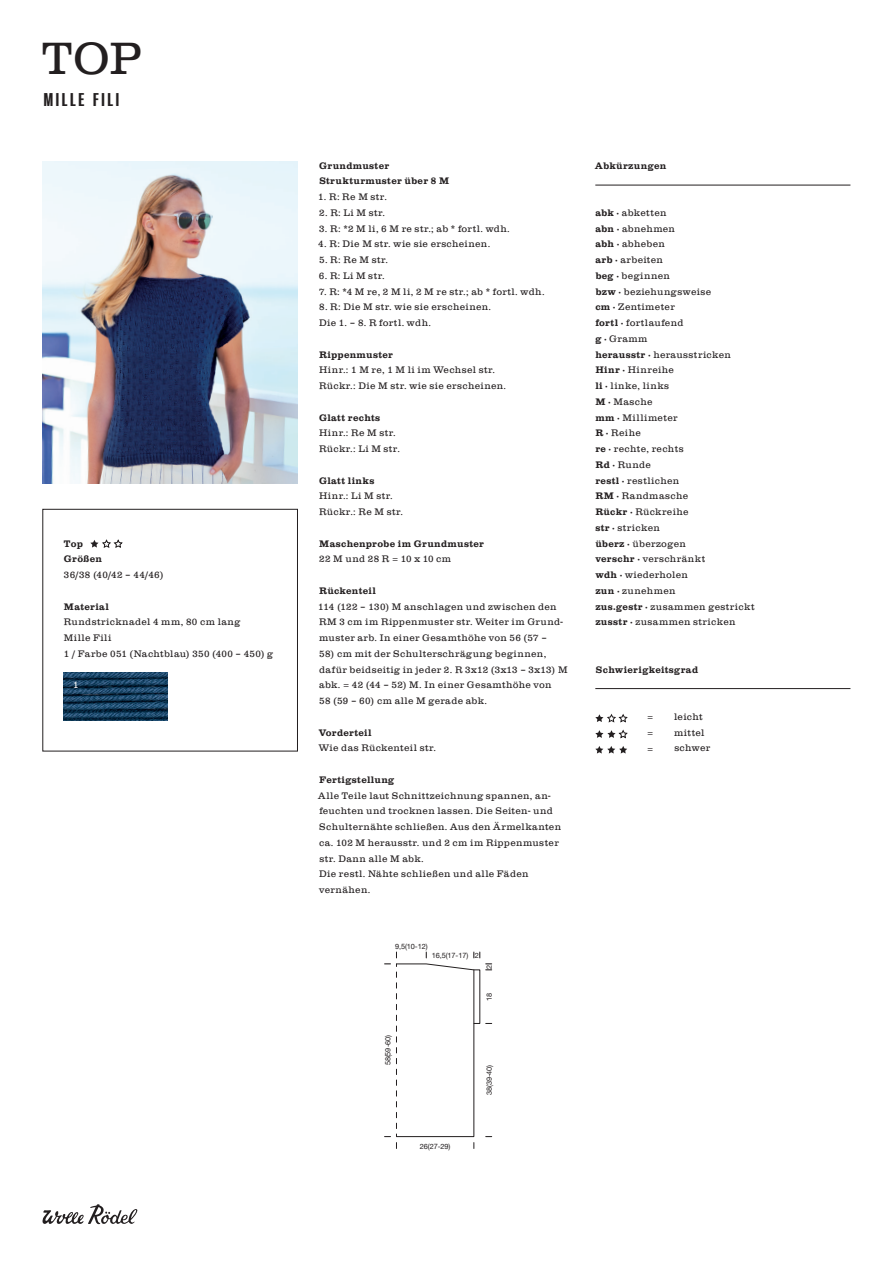
<style>
.page{position:relative;width:893px;height:1276px;background:#fff}
.page>*{position:absolute;margin:0;border:0;box-sizing:border-box;transform-origin:0 0}
.t1{font:300 46.5px "Clarendon Com";color:#231f20}
.t2{font:700 18px "Neue Helvetica Pro 79 Cm";letter-spacing:.15em;color:#231f20}
.t3{font:300 9.75px/15.8px "Clarendon Com";letter-spacing:.04em;color:#231f20}
.t4{font:700 9.75px/15.8px "Clarendon Com";letter-spacing:.03em;color:#231f20}
.t5{font:300 9.75px "Clarendon Com";color:#fff}
.t6{font:7.35px "Helvetica Neue LT Com";letter-spacing:-.01em;color:#231f20}
.s1{font-weight:700}
</style>
<div class="page">
<div style="left:43px;top:509px;width:255px;height:242px;border:1px solid #231f20"></div>
<img style="left:43px;top:161px;width:255px;height:323px">
<svg style="left:42px;top:1204px;width:95px;height:21px"></svg>
<img style="left:64px;top:673px;width:103px;height:47px">
<svg style="left:90px;top:540px;width:33px;height:8px"></svg>
<svg style="left:595px;top:730px;width:33px;height:8px"></svg>
<svg style="left:595px;top:746px;width:32px;height:7px"></svg>
<svg style="left:595px;top:714px;width:33px;height:8px"></svg>
<hr style="left:595px;top:185px;width:255px;height:1px;background:#231f20">
<hr style="left:595px;top:688px;width:255px;height:1px;background:#231f20">
<svg style="left:396px;top:952px;width:96px;height:196px"></svg>
<hr style="left:474px;top:970px;width:1px;height:53px;background:#231f20">
<h1 class="t1" style="left:42px;top:32px;width:100px">Top</h1>
<h2 class="t2" style="left:44px;top:88px;width:77px">Mille Fili</h2>
<p class="t4" style="left:64px;top:535px;width:40px">Top<br>Größen</p>
<p class="t3" style="left:64px;top:567px;width:101px">36/38 (40/42 – 44/46)</p>
<p class="t4" style="left:64px;top:598px;width:47px">Material</p>
<p class="t3" style="left:64px;top:614px;width:211px">Rundstricknadel 4 mm, 80 cm lang<br>Mille Fili<br>1 / Farbe 051 (Nachtblau) 350 (400 – 450) g</p>
<p class="t5" style="left:73px;top:679px;width:7px">1</p>
<p class="t4" style="left:319px;top:157px;width:132px">Grundmuster<br>Strukturmuster über 8 M</p>
<p class="t3" style="left:318px;top:189px;width:70px">1. R: Re M str.</p>
<p class="t3" style="left:319px;top:204px;width:67px">2. R: Li M str.</p>
<p class="t3" style="left:319px;top:220px;width:192px">3. R: *2 M li, 6 M re str.; ab * fortl. wdh.</p>
<p class="t3" style="left:318px;top:236px;width:173px">4. R: Die M str. wie sie erscheinen.</p>
<p class="t3" style="left:319px;top:252px;width:70px">5. R: Re M str.</p>
<p class="t3" style="left:319px;top:267px;width:67px">6. R: Li M str.</p>
<p class="t3" style="left:319px;top:283px;width:227px">7. R: *4 M re, 2 M li, 2 M re str.; ab * fortl. wdh.</p>
<p class="t3" style="left:319px;top:299px;width:173px">8. R: Die M str. wie sie erscheinen.<br>Die 1. – 8. R fortl. wdh.</p>
<p class="t4" style="left:319px;top:346px;width:75px">Rippenmuster</p>
<p class="t3" style="left:319px;top:362px;width:189px">Hinr.: 1 M re, 1 M li im Wechsel str.<br>Rückr.: Die M str. wie sie erscheinen.</p>
<p class="t4" style="left:319px;top:409px;width:63px">Glatt rechts</p>
<p class="t3" style="left:319px;top:425px;width:82px">Hinr.: Re M str.<br>Rückr.: Li M str.</p>
<p class="t4" style="left:319px;top:472px;width:57px">Glatt links</p>
<p class="t3" style="left:319px;top:488px;width:86px">Hinr.: Li M str.<br>Rückr.: Re M str.</p>
<p class="t4" style="left:319px;top:535px;width:166px">Maschenprobe im Grundmuster</p>
<p class="t3" style="left:319px;top:551px;width:134px">22 M und 28 R = 10 x 10 cm</p>
<p class="t4" style="left:319px;top:582px;width:58px">Rückenteil</p>
<p class="t3" style="left:318px;top:598px;width:246px">114 (122 – 130) M anschlagen und zwischen den<br>RM 3 cm im Rippenmuster str. Weiter im Grund&shy;muster arb. In einer Gesamthöhe von 56 (57 –</p>
<p class="t3" style="left:319px;top:645px;width:250px">58) cm mit der Schulterschrägung beginnen, dafür beidseitig in jeder 2. R 3x12 (3x13 – 3x13) M abk. = 42 (44 – 52) M. In einer Gesamthöhe von<br>58 (59 – 60) cm alle M gerade abk.</p>
<p class="t4" style="left:319px;top:724px;width:54px">Vorderteil</p>
<p class="t3" style="left:319px;top:740px;width:119px">Wie das Rückenteil str.</p>
<p class="t4" style="left:319px;top:771px;width:77px">Fertigstellung</p>
<p class="t3" style="left:318px;top:787px;width:244px">Alle Teile laut Schnittzeichnung spannen, an&shy;feuchten und trocknen lassen. Die Seiten- und Schulternähte schließen. Aus den Ärmelkanten ca. 102 M herausstr. und 2 cm im Rippenmuster str. Dann alle M abk.<br>Die restl. Nähte schließen und alle Fäden vernähen.</p>
<p class="t6" style="left:395px;top:942px;width:34px">9,5(10-12)</p>
<p class="t6" style="left:383px;top:1065px;width:32px;rotate:-90deg">58(59-60)</p>
<p class="t6" style="left:432px;top:951px;width:38px">16,5(17-17)</p>
<p class="t6" style="left:475px;top:951px;width:6px">2</p>
<p class="t6" style="left:485px;top:968px;width:6px;rotate:-90deg">2</p>
<p class="t6" style="left:485px;top:1000px;width:10px;rotate:-90deg">18</p>
<p class="t6" style="left:420px;top:1141px;width:32px">26(27-29)</p>
<p class="t6" style="left:485px;top:1095px;width:32px;rotate:-90deg">38(39-40)</p>
<p class="t4" style="left:595px;top:157px;width:73px">Abkürzungen</p>
<p class="t3" style="left:595px;top:204px;width:161px"><span class="s1">abk ·</span> abketten<br><span class="s1">abn ·</span> abnehmen<br><span class="s1">abh ·</span> abheben<br><span class="s1">arb ·</span> arbeiten<br><span class="s1">beg ·</span> beginnen<br><span class="s1">bzw ·</span> beziehungsweise<br><span class="s1">cm ·</span> Zentimeter<br><span class="s1">fortl ·</span> fortlaufend<br><span class="s1">g ·</span> Gramm<br><span class="s1">herausstr ·</span> herausstricken<br><span class="s1">Hinr ·</span> Hinreihe<br><span class="s1">li ·</span> linke, links<br><span class="s1">M ·</span> Masche<br><span class="s1">mm ·</span> Millimeter<br><span class="s1">R ·</span> Reihe<br><span class="s1">re ·</span> rechte, rechts<br><span class="s1">Rd ·</span> Runde<br><span class="s1">restl ·</span> restlichen<br><span class="s1">RM ·</span> Randmasche<br><span class="s1">Rückr ·</span> Rückreihe<br><span class="s1">str ·</span> stricken<br><span class="s1">überz ·</span> überzogen<br><span class="s1">verschr ·</span> verschränkt<br><span class="s1">wdh ·</span> wiederholen<br><span class="s1">zun ·</span> zunehmen<br><span class="s1">zus.gestr ·</span> zusammen gestrickt <span class="s1">zusstr ·</span> zusammen stricken</p>
<p class="t4" style="left:596px;top:661px;width:104px">Schwierigkeitsgrad</p>
<p class="t3" style="left:647px;top:708px;width:8px;text-align:justify">= = =</p>
<p class="t3" style="left:674px;top:708px;width:38px">leicht mittel schwer</p>
</div>
